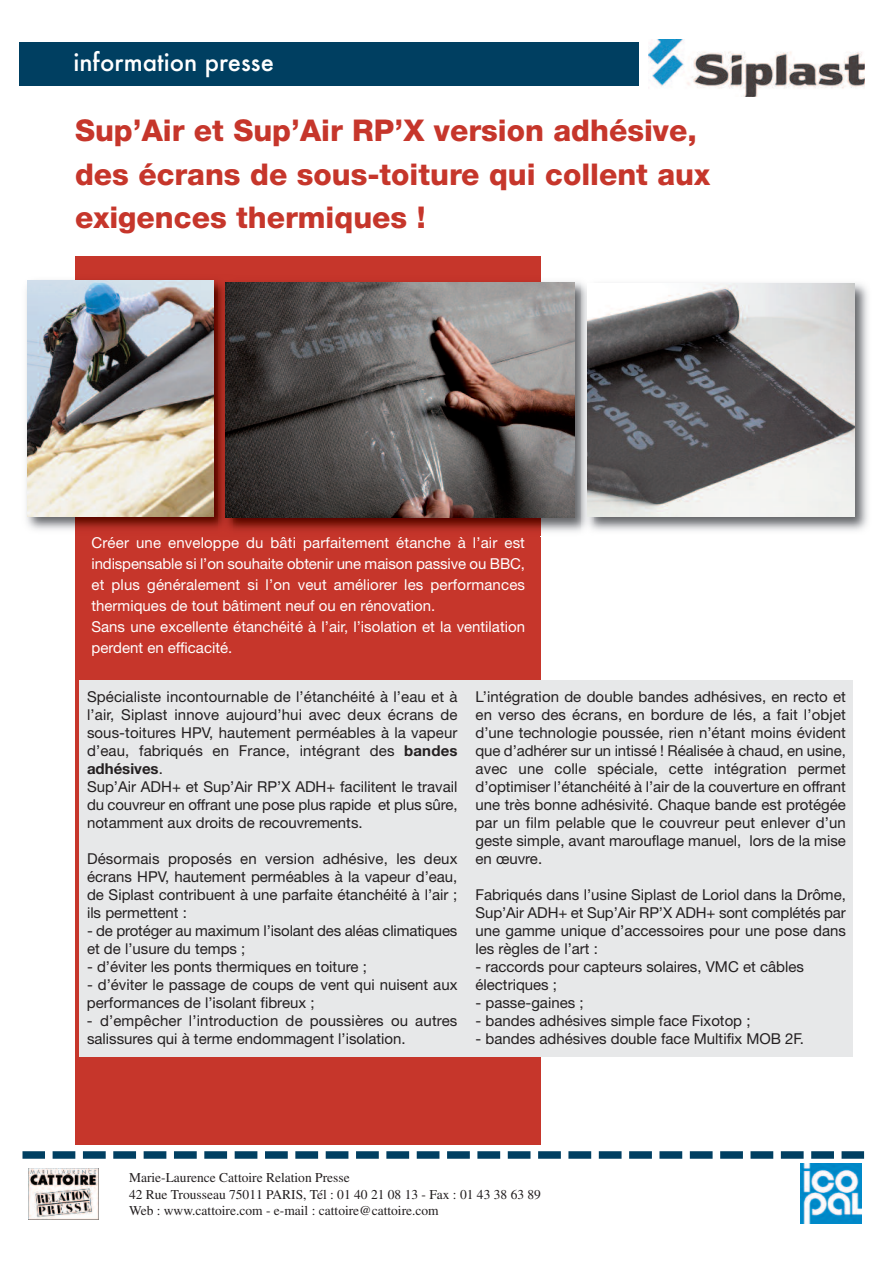
<style>
.page{position:relative;width:893px;height:1263px;background:#fff}
.page>*{position:absolute;margin:0;border:0;box-sizing:border-box;transform-origin:0 0}
.t1{font:800 30px/43.5px "Helvetica Neue LT";color:#c6362b}
.t2{font:500 24px "Futura";color:#fff}
.t3{font:15px/18px "Helvetica Neue";color:#231f20}
.t4{font:15px/21px "Helvetica Neue";color:#fff}
.t5{font:13.5px/16.2px "Times";color:#231f20}
.s1{font-weight:700}
</style>
<div class="page">
<img style="left:648px;top:40px;width:216px;height:57px">
<img style="left:801px;top:1163px;width:61px;height:61px">
<div style="left:20px;top:42px;width:619px;height:44px;background:#003f61"></div>
<svg style="left:52px;top:1151px;width:782px;height:8px"></svg>
<div style="left:22px;top:1151px;width:23px;height:8px;background:#003f61"></div>
<div style="left:841px;top:1151px;width:23px;height:8px;background:#003f61"></div>
<div style="left:75px;top:257px;width:465px;height:888px;background:#c6362b"></div>
<img style="left:26px;top:280px;width:49px;height:250px">
<img style="left:75px;top:280px;width:144px;height:249px">
<img style="left:27px;top:281px;width:186px;height:235px">
<img style="left:219px;top:276px;width:649px;height:262px">
<img style="left:225px;top:282px;width:349px;height:236px">
<img style="left:588px;top:283px;width:266px;height:234px">
<img style="left:28px;top:1169px;width:70px;height:50px">
<div style="left:80px;top:680px;width:773px;height:376px;background:#e7e8e9"></div>
<h2 class="t2" style="left:74px;top:48px;width:202px">information presse</h2>
<h1 class="t1" style="left:75px;top:109px;width:637px">Sup’Air et Sup’Air RP’X version adhésive, des écrans de sous-toiture qui collent aux exigences thermiques !</h1>
<p class="t4" style="left:91px;top:532px;width:435px">Créer une enveloppe du bâti parfaitement étanche à l’air est indispensable si l’on souhaite obtenir une maison passive ou BBC, et plus généralement si l’on veut améliorer les performances thermiques de tout bâtiment neuf ou en rénovation.<br>Sans une excellente étanchéité à l’air, l’isolation et la ventilation perdent en efficacité.</p>
<p class="t3" style="left:87px;top:687px;width:372px">Spécialiste incontournable de l’étanchéité à l’eau et à l’air, Siplast innove aujourd’hui avec deux écrans de sous-toitures HPV, hautement perméables à la vapeur d’eau, fabriqués en France, intégrant des <span class="s1">bandes adhésives</span>.<br>Sup’Air ADH+ et Sup’Air RP’X ADH+ facilitent le travail du couvreur en offrant une pose plus rapide et plus sûre, notamment aux droits de recouvrements.</p>
<p class="t3" style="left:87px;top:849px;width:372px;text-align:justify">Désormais proposés en version adhésive, les deux écrans HPV, hautement perméables à la vapeur d’eau, de Siplast contribuent à une parfaite étanchéité à l’air ; ils permettent :</p>
<p class="t3" style="left:87px;top:921px;width:372px">- de protéger au maximum l’isolant des aléas climatiques et de l’usure du temps ;</p>
<p class="t3" style="left:87px;top:957px;width:281px">- d’éviter les ponts thermiques en toiture ;</p>
<p class="t3" style="left:87px;top:975px;width:372px">- d’éviter le passage de coups de vent qui nuisent aux performances de l’isolant fibreux ;</p>
<p class="t3" style="left:87px;top:1011px;width:372px">- d’empêcher l’introduction de poussières ou autres salissures qui à terme endommagent l’isolation.</p>
<p class="t3" style="left:475px;top:687px;width:372px;text-align:justify">L’intégration de double bandes adhésives, en recto et en verso des écrans, en bordure de lés, a fait l’objet d’une technologie poussée, rien n’étant moins évident que d’adhérer sur un intissé ! Réalisée à chaud, en usine, avec une colle spéciale, cette intégration permet d’optimiser l’étanchéité à l’air de la couverture en offrant une très bonne adhésivité. Chaque bande est protégée par un film pelable que le couvreur peut enlever d’un geste simple, avant marouflage manuel, lors de la mise en œuvre.</p>
<p class="t3" style="left:475px;top:885px;width:372px;text-align:justify">Fabriqués dans l’usine Siplast de Loriol dans la Drôme, Sup’Air ADH+ et Sup’Air RP’X ADH+ sont complétés par une gamme unique d’accessoires pour une pose dans les règles de l’art :</p>
<p class="t3" style="left:475px;top:957px;width:330px">- raccords pour capteurs solaires, VMC et câbles électriques ;</p>
<p class="t3" style="left:475px;top:993px;width:110px">- passe-gaines ;</p>
<p class="t3" style="left:475px;top:1011px;width:277px">- bandes adhésives simple face Fixotop ;</p>
<p class="t3" style="left:475px;top:1029px;width:330px">- bandes adhésives double face Multifix MOB 2F.</p>
<p class="t5" style="left:129px;top:1171px;width:414px">Marie-Laurence Cattoire Relation Presse<br>42 Rue Trousseau 75011 PARIS, Tél : 01 40 21 08 13 - Fax : 01 43 38 63 89<br>Web : www.cattoire.com - e-mail : cattoire@cattoire.com</p>
</div>
